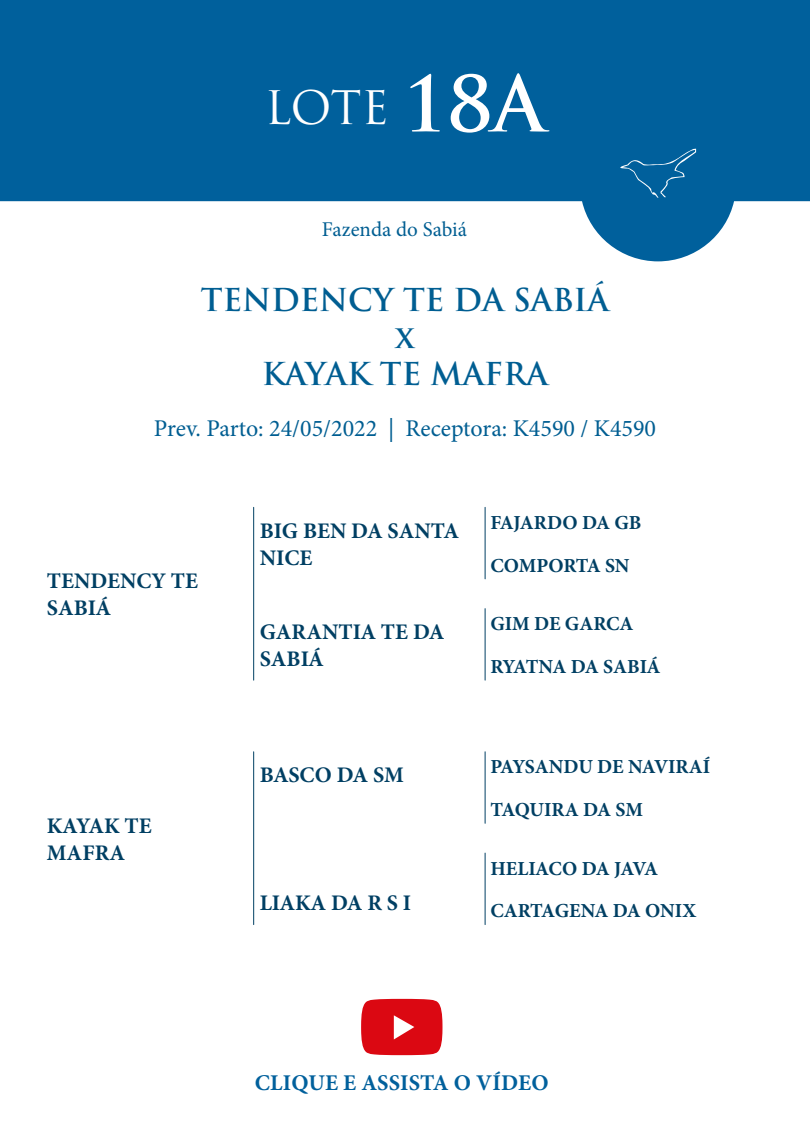
<style>
.page{position:relative;width:810px;height:1128px;background:#fff}
.page>*{position:absolute;margin:0;border:0;box-sizing:border-box;transform-origin:0 0}
.t1{font:45px "Trajan Pro";color:#fff}
.t2{font:700 30.75px/36.9px "Trajan Pro";color:#005e92;text-align:center}
.t3{font:24px "Minion Pro";color:#005e92}
.t4{font:700 22.5px "Minion Pro";letter-spacing:.01em;color:#00609c}
.t5{font:700 22.27px/26.7px "Minion Pro";color:#003f63}
.t6{font:21px "Minion Pro";color:#005e92}
.t7{font:700 19.88px "Minion Pro";letter-spacing:-.01em;color:#003f63}
.t8{font:700 19.88px "Minion Pro";letter-spacing:-.035em;color:#003f63}
.t9{font:700 19.88px "Minion Pro";letter-spacing:-.04em;color:#003f63}
.s1{font-weight:700;font-size:75px}
</style>
<div class="page">
<svg style="left:0;top:0;width:810px;height:261px;fill:#00609c"></svg>
<svg style="left:620px;top:149px;width:76px;height:48px"></svg>
<hr style="left:253px;top:507px;width:1px;height:173px;background:#003f63">
<hr style="left:253px;top:751px;width:1px;height:173px;background:#003f63">
<hr style="left:485px;top:507px;width:1px;height:71px;background:#003f63">
<hr style="left:485px;top:751px;width:1px;height:72px;background:#003f63">
<hr style="left:485px;top:608px;width:1px;height:72px;background:#003f63">
<hr style="left:485px;top:853px;width:1px;height:71px;background:#003f63">
<svg style="left:361px;top:998px;width:82px;height:56px"></svg>
<h1 class="t1" style="left:265px;top:79px;width:282px">LOTE <span class="s1">18A</span></h1>
<p class="t6" style="left:322px;top:215px;width:147px">Fazenda do Sabiá</p>
<h2 class="t2" style="left:201px;top:281px;width:410px">TENDENCY TE DA SABIÁ x<br>KAYAK TE MAFRA</h2>
<p class="t3" style="left:154px;top:412px;width:504px">Prev. Parto: 24/05/2022 | Receptora: K4590 / K4590</p>
<p class="t5" style="left:47px;top:569px;width:153px">TENDENCY TE<br>SABIÁ</p>
<p class="t5" style="left:47px;top:813px;width:106px">KAYAK TE<br>MAFRA</p>
<p class="t5" style="left:260px;top:518px;width:201px">BIG BEN DA SANTA<br>NICE</p>
<p class="t5" style="left:260px;top:619px;width:186px">GARANTIA TE DA<br>SABIÁ</p>
<p class="t7" style="left:490px;top:510px;width:153px">FAJARDO DA GB</p>
<p class="t7" style="left:490px;top:553px;width:141px">COMPORTA SN</p>
<p class="t7" style="left:490px;top:612px;width:145px">GIM DE GARCA</p>
<p class="t9" style="left:490px;top:654px;width:172px">RYATNA DA SABIÁ</p>
<p class="t5" style="left:260px;top:762px;width:146px">BASCO DA SM</p>
<p class="t5" style="left:260px;top:890px;width:153px">LIAKA DA R S I</p>
<p class="t7" style="left:490px;top:755px;width:222px">PAYSANDU DE NAVIRAÍ</p>
<p class="t7" style="left:490px;top:797px;width:154px">TAQUIRA DA SM</p>
<p class="t8" style="left:490px;top:856px;width:169px">HELIACO DA JAVA</p>
<p class="t7" style="left:490px;top:899px;width:207px">CARTAGENA DA ONIX</p>
<p class="t4" style="left:255px;top:1069px;width:295px">CLIQUE E ASSISTA O VÍDEO</p>
</div>
